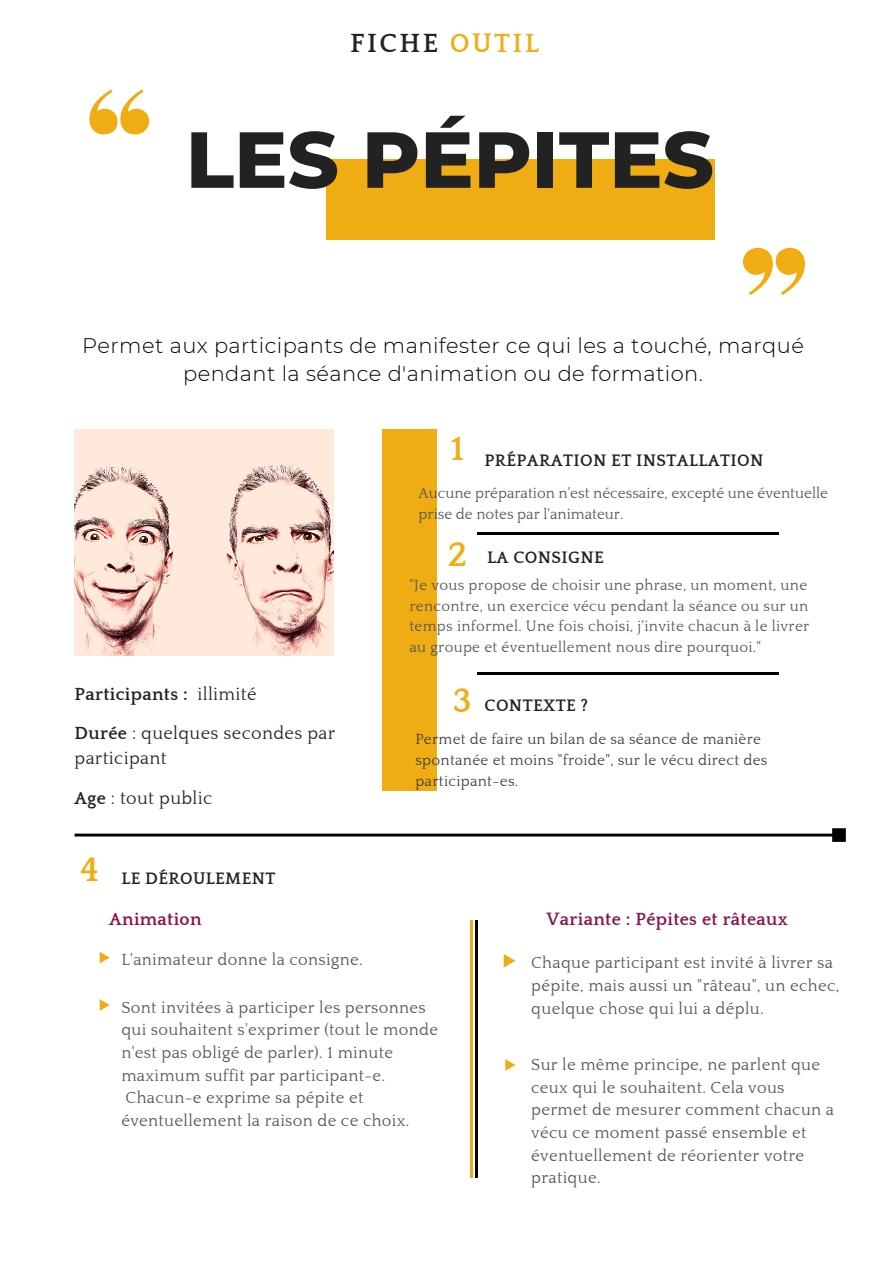
<style>
.page{position:relative;width:894px;height:1264px;background:#fff}
.page>*{position:absolute;margin:0;border:0;box-sizing:border-box;transform-origin:0 0}
.t1{font:800 79.2px "Montserrat";color:#222}
.t2{font:700 35.1px "Quattrocento";color:#f0ad13}
.t3{font:700 27px "Quattrocento";letter-spacing:.09em;color:#222}
.t4{font:300 21px/28.5px "Montserrat";letter-spacing:.02em;color:#000;text-align:center}
.t5{font:18px/39.3px "Quattrocento";letter-spacing:.02em;color:#222}
.t6{font:700 18px "Quattrocento";letter-spacing:.02em;color:#8b0f4e}
.t7{font:700 17.1px "Quattrocento";letter-spacing:.02em;color:#222}
.t8{font:700 16.95px "Quattrocento";letter-spacing:.02em;color:#222}
.t9{font:16.5px/22.6px "Quattrocento";letter-spacing:.02em;color:#545454}
.t10{font:15px/20.9px "Quattrocento";letter-spacing:.02em;color:#545454}
.t11{font:15px/20.9px "Quattrocento";letter-spacing:.02em;color:#3d3d3d}
.t12{font:15px/21px "Quattrocento";color:#545454}
.s1{color:#f0ad13}
.s2{font-size:35.1px;color:#f0ad13}
.s3{font-weight:700}
</style>
<div class="page">
<div style="left:326px;top:159px;width:389px;height:80px;background:#f0ad13"></div>
<div style="left:382px;top:429px;width:54px;height:362px;background:#f0ad13"></div>
<hr style="left:477px;top:671px;width:302px;height:3px;background:#000">
<svg style="left:89px;top:89px;width:60px;height:45px"></svg>
<svg style="left:743px;top:248px;width:61px;height:47px"></svg>
<hr style="left:477px;top:532px;width:302px;height:3px;background:#000">
<img style="left:75px;top:429px;width:258px;height:227px">
<svg style="left:75px;top:828px;width:770px;height:13px"></svg>
<svg style="left:100px;top:952px;width:10px;height:11px"></svg>
<hr style="left:475px;top:919px;width:2px;height:258px;background:#000">
<hr style="left:470px;top:919px;width:2px;height:258px;background:#f0ad13">
<svg style="left:100px;top:999px;width:10px;height:11px"></svg>
<svg style="left:503px;top:954px;width:12px;height:13px"></svg>
<svg style="left:505px;top:1059px;width:10px;height:11px"></svg>
<h3 class="t3" style="left:350px;top:29px;width:190px">FICHE <span class="s1">OUTIL</span></h3>
<h1 class="t1" style="left:186px;top:111px;width:529px">LES PÉPITES</h1>
<p class="t4" style="left:82px;top:331px;width:723px">Permet aux participants de manifester ce qui les a touché, marqué pendant la séance d'animation ou de formation.</p>
<p class="t7" style="left:450px;top:451px;width:314px"><sup>1</sup> PRÉPARATION ET INSTALLATION</p>
<p class="t12" style="left:418px;top:483px;width:410px">Aucune préparation n'est nécessaire, excepté une éventuelle prise de notes par l'animateur.</p>
<p class="t7" style="left:447px;top:548px;width:158px"><span class="s2">2</span> LA CONSIGNE</p>
<p class="t5" style="left:75px;top:675px;width:262px"><span class="s3">Participants :</span> illimité<br><span class="s3">Durée</span> : quelques secondes par</p>
<p class="t5" style="left:75px;top:739px;width:94px">participant</p>
<p class="t5" style="left:75px;top:779px;width:139px"><span class="s3">Age</span> : tout public</p>
<p class="t10" style="left:409px;top:575px;width:401px">"Je vous propose de choisir une phrase, un moment, une rencontre, un exercice vécu pendant la séance ou sur un temps informel. Une fois choisi, j'invite chacun à le livrer au groupe et éventuellement nous dire pourquoi."</p>
<p class="t7" style="left:452px;top:696px;width:137px"><span class="s2">3</span> CONTEXTE ?</p>
<p class="t11" style="left:415px;top:729px;width:353px">Permet de faire un bilan de sa séance de manière spontanée et moins "froide", sur le vécu direct des participant-es.</p>
<h2 class="t2" style="left:80px;top:851px;width:20px">4</h2>
<p class="t8" style="left:121px;top:869px;width:155px">LE DÉROULEMENT</p>
<p class="t6" style="left:109px;top:910px;width:94px">Animation</p>
<p class="t9" style="left:121px;top:948px;width:243px">L'animateur donne la consigne.</p>
<p class="t9" style="left:121px;top:996px;width:318px">Sont invitées à participer les personnes qui souhaitent s'exprimer (tout le monde n'est pas obligé de parler). 1 minute maximum suffit par participant-e.<br>Chacun-e exprime sa pépite et éventuellement la raison de ce choix.</p>
<p class="t6" style="left:546px;top:910px;width:243px">Variante : Pépites et râteaux</p>
<p class="t9" style="left:531px;top:952px;width:309px">Chaque participant est invité à livrer sa pépite, mais aussi un "râteau", un echec, quelque chose qui lui a déplu.</p>
<p class="t9" style="left:531px;top:1053px;width:304px">Sur le même principe, ne parlent que ceux qui le souhaitent. Cela vous permet de mesurer comment chacun a vécu ce moment passé ensemble et éventuellement de réorienter votre pratique.</p>
</div>
